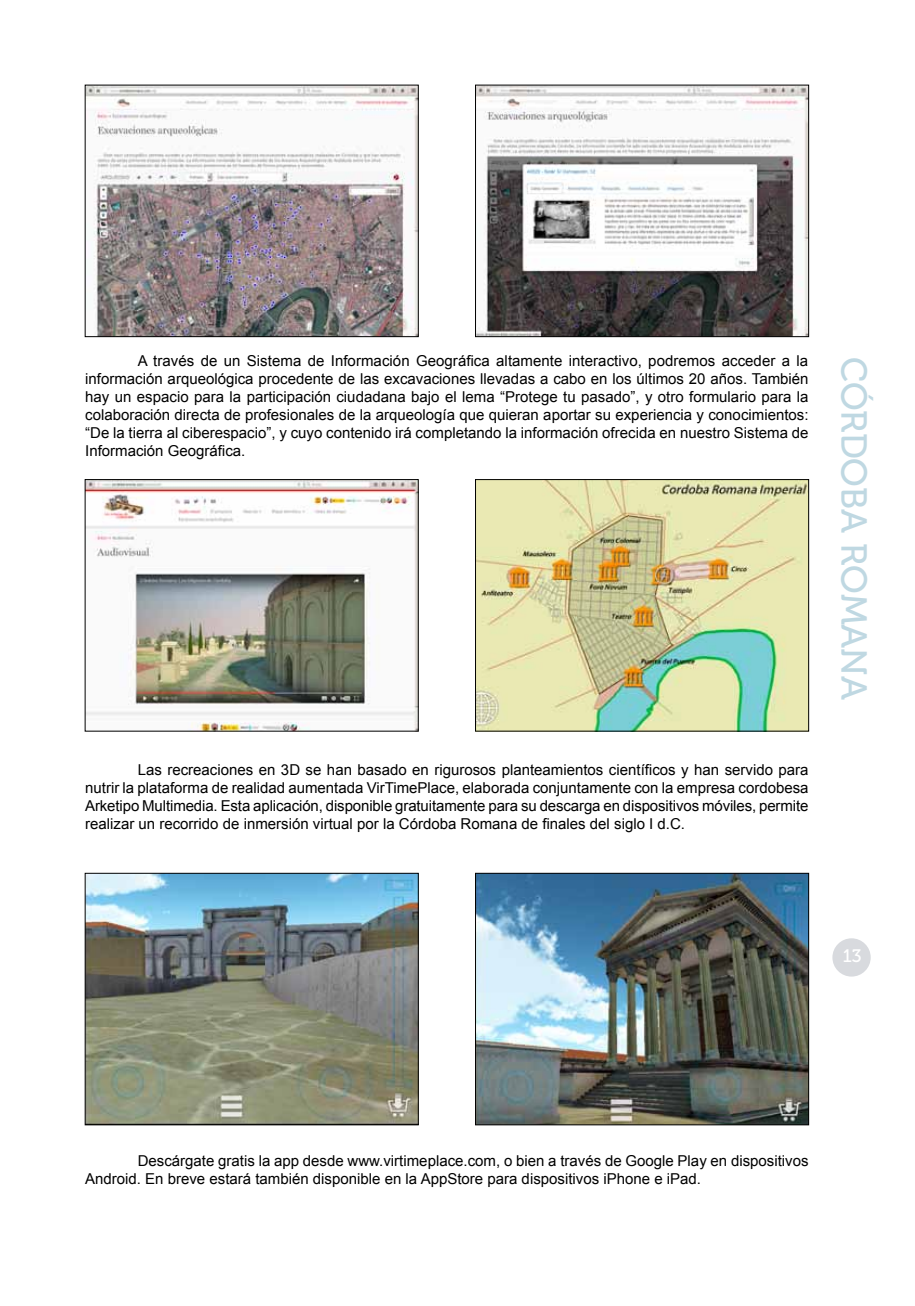
<style>
.page{position:relative;width:915px;height:1306px;background:#fff}
.page>*{position:absolute;margin:0;border:0;box-sizing:border-box;transform-origin:0 0}
.t1{font:36px "Museo 500";color:#bfd8e2}
.t2{font:18px "Museo 500";color:#fff}
.t3{font:15px/18px "Arial";color:#000;text-align:justify}
</style>
<div class="page">
<div style="left:832px;top:939px;width:37px;height:36px;background:#d8dade;border-radius:50%"></div>
<div style="left:832px;top:938px;width:38px;height:38px;border:2px solid #d8dade;border-radius:50%"></div>
<img style="left:87px;top:87px;width:329px;height:248px">
<img style="left:477px;top:87px;width:329px;height:248px">
<div style="left:475px;top:85px;width:333px;height:252px;border:1px solid #000"></div>
<img style="left:87px;top:481px;width:329px;height:248px">
<img style="left:477px;top:481px;width:329px;height:248px">
<div style="left:475px;top:479px;width:333px;height:252px;border:1px solid #000"></div>
<img style="left:87px;top:875px;width:329px;height:248px">
<div style="left:85px;top:873px;width:333px;height:252px;border:1px solid #000"></div>
<img style="left:477px;top:875px;width:329px;height:248px">
<div style="left:475px;top:873px;width:333px;height:252px;border:1px solid #000"></div>
<p class="t3" style="left:138px;top:352px;width:671px">A través de un Sistema de Información Geográfica altamente interactivo, podremos acceder a la</p>
<h1 class="t1" style="left:873px;top:357px;width:344px;rotate:90deg">CÓRDOBA ROMANA</h1>
<p class="t3" style="left:85px;top:370px;width:724px">información arqueológica procedente de las excavaciones llevadas a cabo en los últimos 20 años. También hay un espacio para la participación ciudadana bajo el lema “Protege tu pasado”, y otro formulario para la colaboración directa de profesionales de la arqueología que quieran aportar su experiencia y conocimientos: “De la tierra al ciberespacio”, y cuyo contenido irá completando la información ofrecida en nuestro Sistema de Información Geográfica.</p>
<p class="t3" style="left:85px;top:761px;width:724px;text-indent:52px">Las recreaciones en 3D se han basado en rigurosos planteamientos científicos y han servido para nutrir la plataforma de realidad aumentada VirTimePlace, elaborada conjuntamente con la empresa cordobesa Arketipo Multimedia. Esta aplicación, disponible gratuitamente para su descarga en dispositivos móviles, permite realizar un recorrido de inmersión virtual por la Córdoba Romana de finales del siglo I d.C.</p>
<p class="t2" style="left:842px;top:946px;width:20px">13</p>
<p class="t3" style="left:85px;top:1151px;width:724px;text-indent:52px">Descárgate gratis la app desde www.virtimeplace.com, o bien a través de Google Play en dispositivos<br>Android. En breve estará también disponible en la AppStore para dispositivos iPhone e iPad.</p>
</div>
